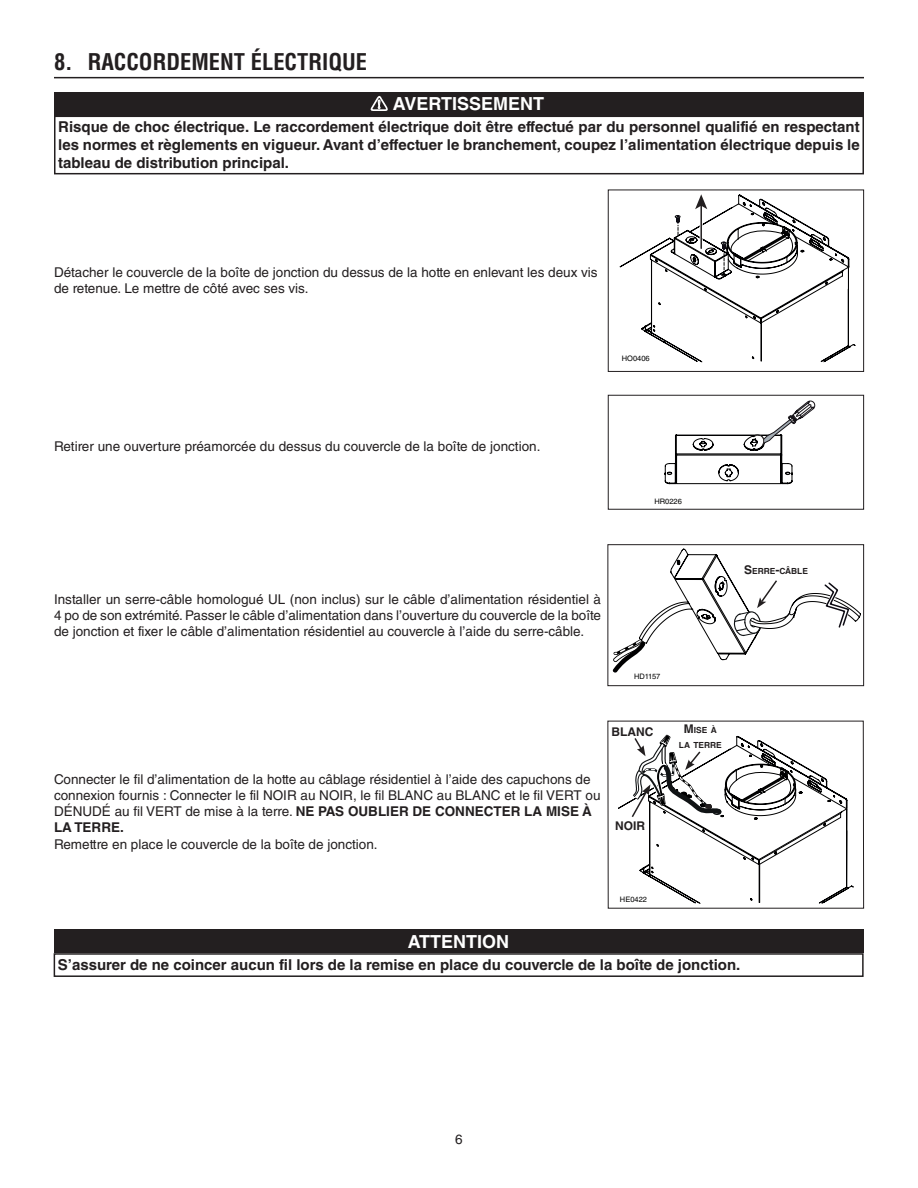
<style>
.page{position:relative;width:918px;height:1188px;background:#fff}
.page>*{position:absolute;margin:0;border:0;box-sizing:border-box;transform-origin:0 0}
.t1{font:700 condensed 22.5px "Helvetica LT Std";color:#231f20}
.t2{font:700 18px "Helvetica LT Std";color:#fff}
.t3{font:700 15px/18px "Helvetica LT Std";color:#231f20;text-align:justify}
.t4{font:13.5px/16.2px "Helvetica LT Std";color:#231f20}
.t5{font:700 12.9px "Garamond";color:#fff}
.t6{font:700 12px "Helvetica LT Std";color:#231f20}
.t7{font:700 8.4px/14.4px "Helvetica LT Std";color:#231f20;text-align:center}
.t8{font:7.5px "Helvetica LT Std";color:#000001}
.s1{font-style:inherit}
.s2{font-weight:700}
.s3{font-size:12px}
</style>
<div class="page">
<div style="left:54px;top:92px;width:810px;height:24px;background:#231f20"></div>
<svg style="left:371px;top:96px;width:17px;height:15px"></svg>
<div style="left:54px;top:116px;width:810px;height:58px;border:2px solid #231f20"></div>
<hr style="left:54px;top:77px;width:810px;height:1px;background:#231f20">
<svg style="left:620px;top:194px;width:235px;height:168px"></svg>
<div style="left:608px;top:190px;width:256px;height:182px;border:1px solid #231f20"></div>
<svg style="left:664px;top:401px;width:151px;height:83px"></svg>
<div style="left:608px;top:395px;width:256px;height:115px;border:1px solid #231f20"></div>
<svg style="left:618px;top:735px;width:235px;height:169px"></svg>
<div style="left:54px;top:929px;width:810px;height:24px;background:#231f20"></div>
<div style="left:54px;top:953px;width:810px;height:24px;border:2px solid #231f20"></div>
<div style="left:608px;top:544px;width:256px;height:142px;border:1px solid #231f20"></div>
<svg style="left:613px;top:549px;width:248px;height:124px"></svg>
<p class="t1" style="left:54px;top:48px;width:315px">8. RACCORDEMENT ÉLECTRIQUE</p>
<p class="t2" style="left:393px;top:93px;width:153px">AVERTISSEMENT</p>
<p class="t5" style="left:377px;top:96px;width:5px">!</p>
<p class="t3" style="left:58px;top:118px;width:803px">Risque de choc électrique. Le raccordement électrique doit être effectué par du personnel qualifié en respectant les normes et règlements en vigueur. Avant d’effectuer le branchement, coupez l’alimentation électrique depuis le tableau de distribution principal.</p>
<p class="t4" style="left:54px;top:264px;width:545px">Détacher le couvercle de la boîte de jonction du dessus de la hotte en enlevant les deux vis de retenue. Le mettre de côté avec ses vis.</p>
<p class="t8" style="left:622px;top:354px;width:29px">HO0406</p>
<p class="t4" style="left:54px;top:438px;width:488px">Retirer une ouverture préamorcée du dessus du couvercle de la boîte de jonction.</p>
<p class="t8" style="left:654px;top:497px;width:29px">HR0226</p>
<p class="t4" style="left:54px;top:591px;width:549px;text-align:justify">Installer un serre-câble homologué UL (non inclus) sur le câble d’alimentation résidentiel à 4 po de son extrémité. Passer le câble d’alimentation dans l’ouverture du couvercle de la boîte de jonction et fixer le câble d’alimentation résidentiel au couvercle à l’aide du serre-câble.</p>
<p class="t8" style="left:634px;top:672px;width:28px">HD1157</p>
<p class="t6" style="left:611px;top:724px;width:43px"><span class="s1">B</span>LANC</p>
<p class="t4" style="left:54px;top:771px;width:548px">Connecter le fil d’alimentation de la hotte au câblage résidentiel à l’aide des capuchons de connexion fournis : Connecter le fil NOIR au NOIR, le fil BLANC au BLANC et le fil VERT ou DÉNUDÉ au fil VERT de mise à la terre. <span class="s2">NE PAS OUBLIER DE CONNECTER LA MISE À LA TERRE.<br></span>Remettre en place le couvercle de la boîte de jonction.</p>
<p class="t6" style="left:615px;top:818px;width:31px">NOIR</p>
<p class="t8" style="left:620px;top:895px;width:29px">HE0422</p>
<p class="t7" style="left:679px;top:723px;width:45px"><span class="s3">M</span>ISE À<br>LA TERRE</p>
<p class="t7" style="left:744px;top:564px;width:65px"><span class="s3">S</span>ERRE<span class="s3">-</span>CÂBLE</p>
<p class="t2" style="left:408px;top:930px;width:103px">ATTENTION</p>
<p class="t3" style="left:58px;top:956px;width:684px">S’assurer de ne coincer aucun fil lors de la remise en place du couvercle de la boîte de jonction.</p>
<p class="t4" style="left:455px;top:1131px;width:9px">6</p>
</div>
